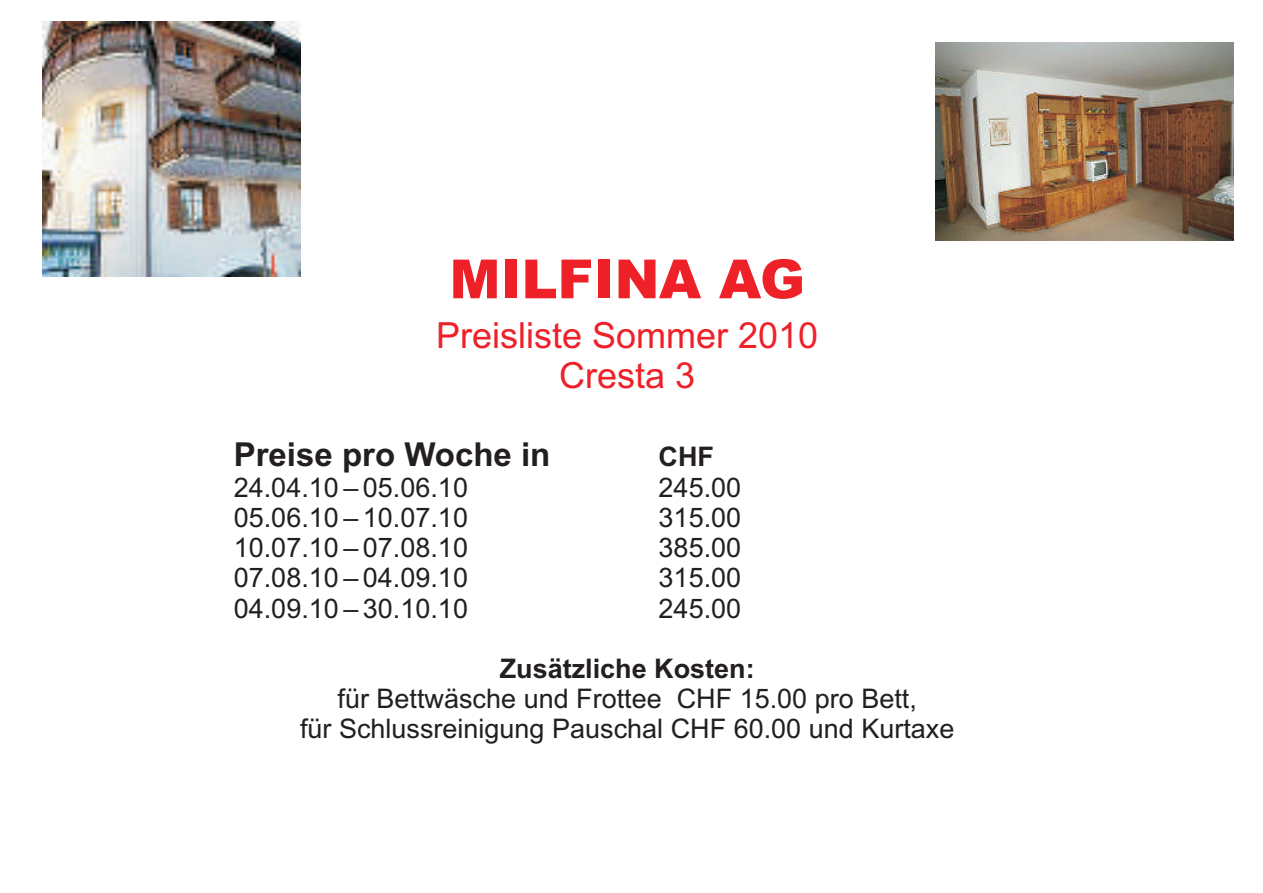
<style>
.page{position:relative;width:1263px;height:893px;background:#fff}
.page>*{position:absolute;margin:0;border:0;box-sizing:border-box;transform-origin:0 0}
.t1{font:900 54px "Arial";color:#ee2028}
.t2{font:36px/40.2px "Arial";color:#ee2028;text-align:center}
.t3{font:700 33px "Arial";color:#231f20}
.t4{font:27px/30.2px "Arial";color:#231f20;text-align:center}
.t5{font:700 27px "Arial";color:#231f20}
</style>
<div class="page">
<img style="left:43px;top:21px;width:258px;height:256px">
<img style="left:935px;top:43px;width:298px;height:197px">
<h1 class="t1" style="left:449px;top:260px;width:357px">MILFINA AG</h1>
<h2 class="t2" style="left:436px;top:318px;width:384px">Preisliste Sommer 2010<br>Cresta 3</h2>
<p class="t3" style="left:234px;top:441px;width:318px">Preise pro Woche in</p>
<p class="t5" style="left:659px;top:446px;width:57px">CHF</p>
<p class="t4" style="left:234px;top:475px;width:236px">24.04.10 – 05.06.10</p>
<p class="t4" style="left:659px;top:475px;width:84px">245.00</p>
<p class="t4" style="left:234px;top:505px;width:236px">05.06.10 – 10.07.10</p>
<p class="t4" style="left:659px;top:505px;width:84px">315.00</p>
<p class="t4" style="left:234px;top:535px;width:236px">10.07.10 – 07.08.10</p>
<p class="t4" style="left:659px;top:535px;width:84px">385.00</p>
<p class="t4" style="left:234px;top:565px;width:236px">07.08.10 – 04.09.10</p>
<p class="t4" style="left:659px;top:565px;width:84px">315.00</p>
<p class="t4" style="left:234px;top:596px;width:236px">04.09.10 – 30.10.10</p>
<p class="t4" style="left:659px;top:596px;width:84px">245.00</p>
<p class="t5" style="left:500px;top:658px;width:257px">Zusätzliche Kosten:</p>
<p class="t4" style="left:300px;top:686px;width:656px">für Bettwäsche und Frottee CHF 15.00 pro Bett,<br>für Schlussreinigung Pauschal CHF 60.00 und Kurtaxe</p>
</div>
